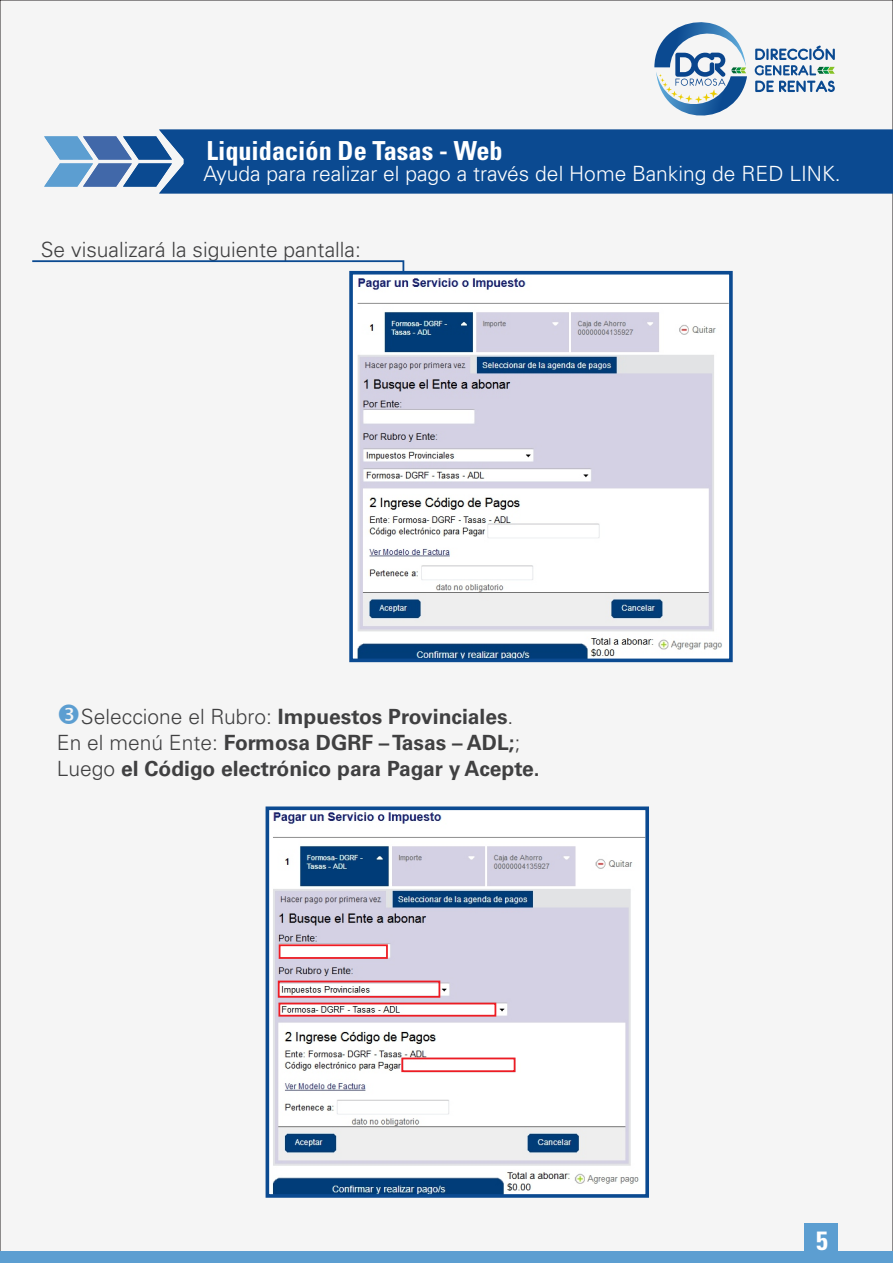
<style>
.page{position:relative;width:893px;height:1263px;background:#fff}
.page>*{position:absolute;margin:0;border:0;box-sizing:border-box;transform-origin:0 0}
.t1{font:700 condensed 26.4px "Univers LT Std";color:#fff}
.t2{font:700 condensed 26.25px "Univers LT Std";color:#fff}
.t3{font:700 21px/25.5px "Univers LT Std";color:#404041}
.t4{font:300 21px "Univers LT Std";color:#fff}
.t5{font:300 21px "Univers LT Std";color:#404041}
.s1{font-weight:300}
</style>
<div class="page">
<div style="left:0;top:0;width:893px;height:1252px;background:#f5f5f5"></div>
<div style="left:0;top:1252px;width:893px;height:11px;background:#5c9ed1"></div>
<svg style="left:755px;top:46px;width:80px;height:29px"></svg>
<svg style="left:755px;top:81px;width:80px;height:11px"></svg>
<svg style="left:654px;top:2px;width:93px;height:128px"></svg>
<div style="left:804px;top:1223px;width:33px;height:40px;background:#5c9ed1"></div>
<svg style="left:30px;top:259px;width:375px;height:16px"></svg>
<img style="left:354px;top:276px;width:374px;height:381px">
<div style="left:349px;top:271px;width:384px;height:391px;border:4px solid #0b4a91"></div>
<div style="left:159px;top:130px;width:734px;height:63px;background:#0b4a91"></div>
<svg style="left:44px;top:136px;width:128px;height:51px"></svg>
<img style="left:271px;top:811px;width:373px;height:382px">
<div style="left:266px;top:806px;width:383px;height:392px;border:4px solid #0b4a91"></div>
<div style="left:279px;top:944px;width:109px;height:15px;border:2px solid #ed1c24"></div>
<div style="left:278px;top:980px;width:162px;height:18px;border:2px solid #ed1c24"></div>
<div style="left:278px;top:1003px;width:218px;height:13px;border:2px solid #ed1c24"></div>
<div style="left:401px;top:1057px;width:114px;height:15px;border:2px solid #ed1c24"></div>
<svg style="left:59px;top:705px;width:20px;height:19px"></svg>
<p class="t2" style="left:205px;top:141px;width:299px">TLiquidación De Tasas - Web</p>
<p class="t2" style="left:216px;top:142px;width:324px">asas Retributivas de Servicios</p>
<p class="t4" style="left:204px;top:165px;width:638px">Ayuda para realizar el pago a través del Home Banking de RED LINK.</p>
<p class="t5" style="left:41px;top:241px;width:322px">Se visualizará la siguiente pantalla:</p>
<p class="t3" style="left:57px;top:707px;width:484px;text-indent:24px"><span class="s1">Seleccione el Rubro:</span> Impuestos Provinciales<span class="s1">.<br>En el menú Ente:</span> Formosa DGRF – Tasas – ADL;<span class="s1">;<br>Luego</span> el Código electrónico para Pagar y Acepte.</p>
<p class="t1" style="left:816px;top:1231px;width:13px">5</p>
</div>
